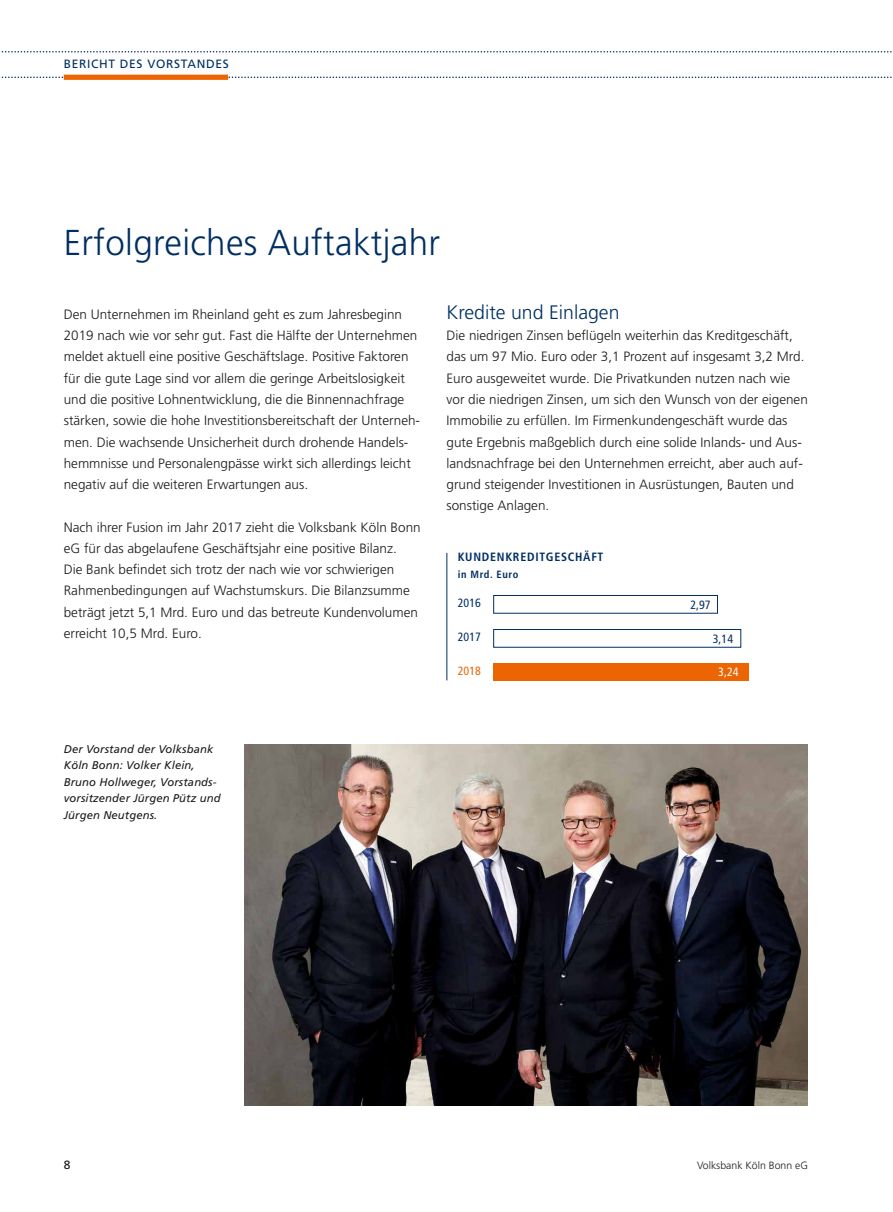
<style>
.page{position:relative;width:893px;height:1212px;background:#fff}
.page>*{position:absolute;margin:0;border:0;box-sizing:border-box;transform-origin:0 0}
.t1{font:300 36px "Frutiger";letter-spacing:.01em;color:#002e63}
.t2{font:300 19.5px "Frutiger";color:#002e63}
.t3{font:300 13.5px/21.3px "Frutiger";color:#1a1a18}
.t4{font:12px "Frutiger";letter-spacing:.055em;color:#002e63}
.t5{font:700 condensed 12px "Frutiger";letter-spacing:.06em;color:#002e63}
.t6{font:condensed 12px "Frutiger";letter-spacing:.005em;color:#002e63}
.t7{font:condensed 12px "Frutiger";color:#ec6502}
.t8{font:condensed 12px "Frutiger";color:#fff}
.t9{font:12px "Frutiger";color:#1a1a18}
.t10{font:italic 11.25px/16.5px "Frutiger";letter-spacing:.01em;color:#1a1a18}
.t11{font:300 10.5px "Frutiger";color:#1a1a18}
.t12{font:700 condensed 10.5px "Frutiger";letter-spacing:.06em;color:#002e63}
</style>
<div class="page">
<svg style="left:0;top:51px;width:892px;height:2px"></svg>
<svg style="left:0;top:77px;width:892px;height:1px"></svg>
<div style="left:64px;top:75px;width:164px;height:5px;background:#ec6502"></div>
<img style="left:244px;top:744px;width:564px;height:362px">
<hr style="left:446px;top:553px;width:1px;height:127px;background:#002e63">
<div style="left:493px;top:629px;width:248px;height:19px;border:1px solid #002e63"></div>
<div style="left:493px;top:595px;width:225px;height:19px;border:1px solid #002e63"></div>
<div style="left:493px;top:663px;width:255px;height:17px;background:#ec6502"></div>
<p class="t4" style="left:64px;top:57px;width:167px">BERICHT DES VORSTANDES</p>
<h1 class="t1" style="left:64px;top:222px;width:378px">Erfolgreiches Auftaktjahr</h1>
<p class="t3" style="left:64px;top:304px;width:358px">Den Unternehmen im Rheinland geht es zum Jahresbeginn 2019 nach wie vor sehr gut. Fast die Hälfte der Unternehmen meldet aktuell eine positive Geschäftslage. Positive Faktoren für die gute Lage sind vor allem die geringe Arbeitslosigkeit und die positive Lohnentwicklung, die die Binnennachfrage stärken, sowie die hohe Investitionsbereitschaft der Unterneh&shy;men. Die wachsende Unsicherheit durch drohende Handels&shy;hemmnisse und Personalengpässe wirkt sich allerdings leicht negativ auf die weiteren Erwartungen aus.</p>
<p class="t3" style="left:64px;top:516px;width:358px">Nach ihrer Fusion im Jahr 2017 zieht die Volksbank Köln Bonn eG für das abgelaufene Geschäftsjahr eine positive Bilanz.<br>Die Bank befindet sich trotz der nach wie vor schwierigen Rahmenbedingungen auf Wachstumskurs. Die Bilanzsumme beträgt jetzt 5,1 Mrd. Euro und das betreute Kundenvolumen erreicht 10,5 Mrd. Euro.</p>
<p class="t10" style="left:64px;top:741px;width:158px">Der Vorstand der Volksbank<br>Köln Bonn: Volker Klein,<br>Bruno Hollweger, Vorstands&shy;vorsitzender Jürgen Pütz und<br>Jürgen Neutgens.</p>
<h2 class="t2" style="left:446px;top:301px;width:175px">Kredite und Einlagen</h2>
<p class="t3" style="left:446px;top:325px;width:363px">Die niedrigen Zinsen beflügeln weiterhin das Kreditgeschäft, das um 97 Mio. Euro oder 3,1 Prozent auf insgesamt 3,2 Mrd.<br>Euro ausgeweitet wurde. Die Privatkunden nutzen nach wie vor die niedrigen Zinsen, um sich den Wunsch von der eigenen Immobilie zu erfüllen. Im Firmenkundengeschäft wurde das gute Ergebnis maßgeblich durch eine solide Inlands- und Aus&shy;landsnachfrage bei den Unternehmen erreicht, aber auch auf&shy;grund steigender Investitionen in Ausrüstungen, Bauten und sonstige Anlagen.</p>
<p class="t5" style="left:458px;top:550px;width:147px">KUNDENKREDITGESCHÄFT</p>
<p class="t12" style="left:458px;top:568px;width:62px">in Mrd. Euro</p>
<p class="t6" style="left:458px;top:596px;width:25px">2016</p>
<p class="t6" style="left:458px;top:630px;width:25px">2017</p>
<p class="t7" style="left:458px;top:663px;width:25px">2018</p>
<p class="t6" style="left:690px;top:598px;width:22px">2,97</p>
<p class="t6" style="left:713px;top:632px;width:22px">3,14</p>
<p class="t8" style="left:718px;top:665px;width:22px">3,24</p>
<p class="t9" style="left:64px;top:1158px;width:8px">8</p>
<p class="t11" style="left:697px;top:1160px;width:112px">Volksbank Köln Bonn eG</p>
</div>
